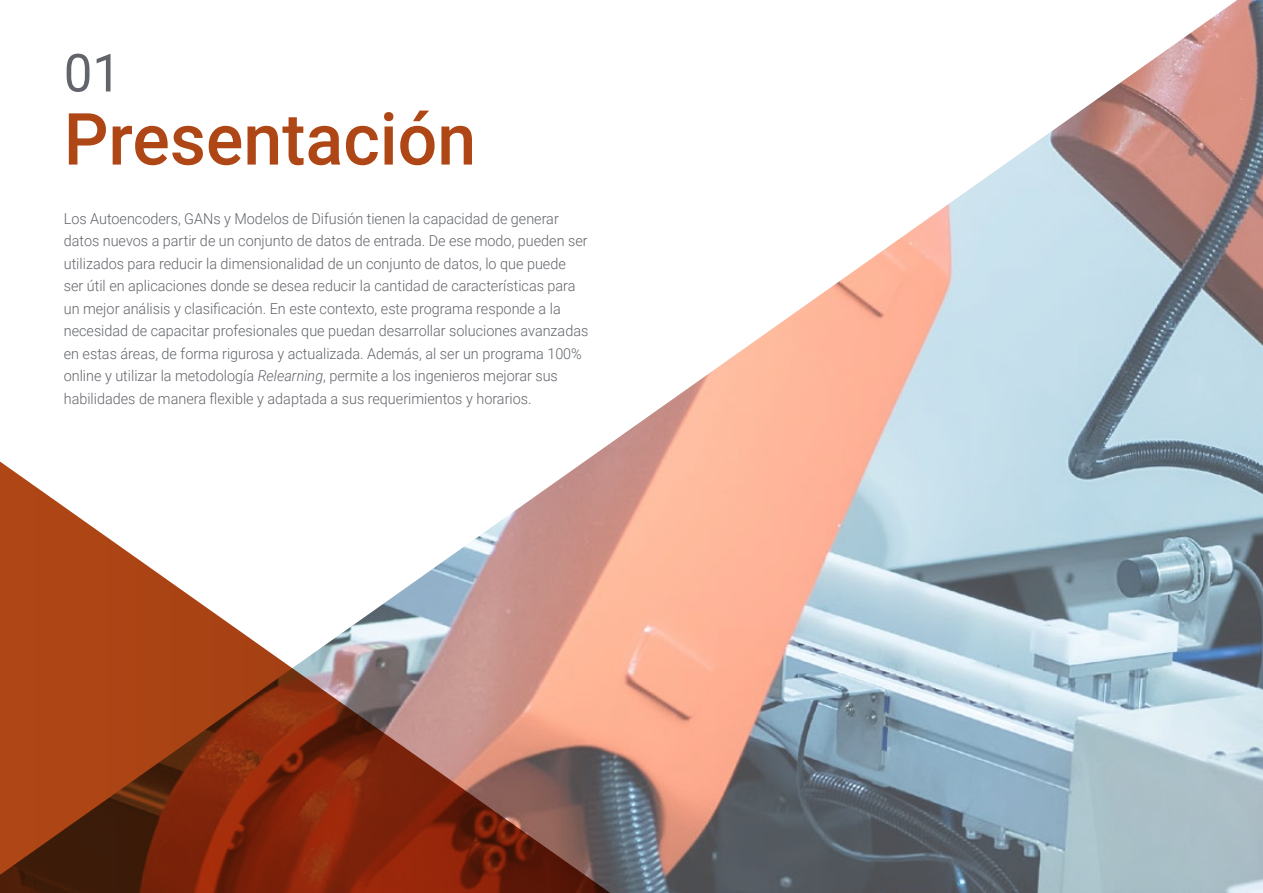
<style>
.page{position:relative;width:1263px;height:893px;background:#fff}
.page>*{position:absolute;margin:0;border:0;box-sizing:border-box;transform-origin:0 0}
.t1{font:500 72px "Roboto";color:#ae4615}
.t2{font:52.5px "Roboto";color:#61646a}
.t3{font:300 15px/22.5px "Roboto";color:#61646a;scale:.96 1}
.s1{font-style:italic}
</style>
<div class="page">
<img style="left:607px;top:0;width:656px;height:893px">
<svg style="left:0;top:446px;width:640px;height:447px"></svg>
<h2 class="t2" style="left:64px;top:36px;width:59px">01</h2>
<h1 class="t1" style="left:64px;top:89px;width:414px">Presentación</h1>
<p class="t3" style="left:64px;top:207px;width:548px">Los Autoencoders, GANs y Modelos de Difusión tienen la capacidad de generar datos nuevos a partir de un conjunto de datos de entrada. De ese modo, pueden ser utilizados para reducir la dimensionalidad de un conjunto de datos, lo que puede ser útil en aplicaciones donde se desea reducir la cantidad de características para un mejor análisis y clasificación. En este contexto, este programa responde a la necesidad de capacitar profesionales que puedan desarrollar soluciones avanzadas en estas áreas, de forma rigurosa y actualizada. Además, al ser un programa 100% online y utilizar la metodología <span class="s1">Relearning</span>, permite a los ingenieros mejorar sus habilidades de manera flexible y adaptada a sus requerimientos y horarios.</p>
</div>
